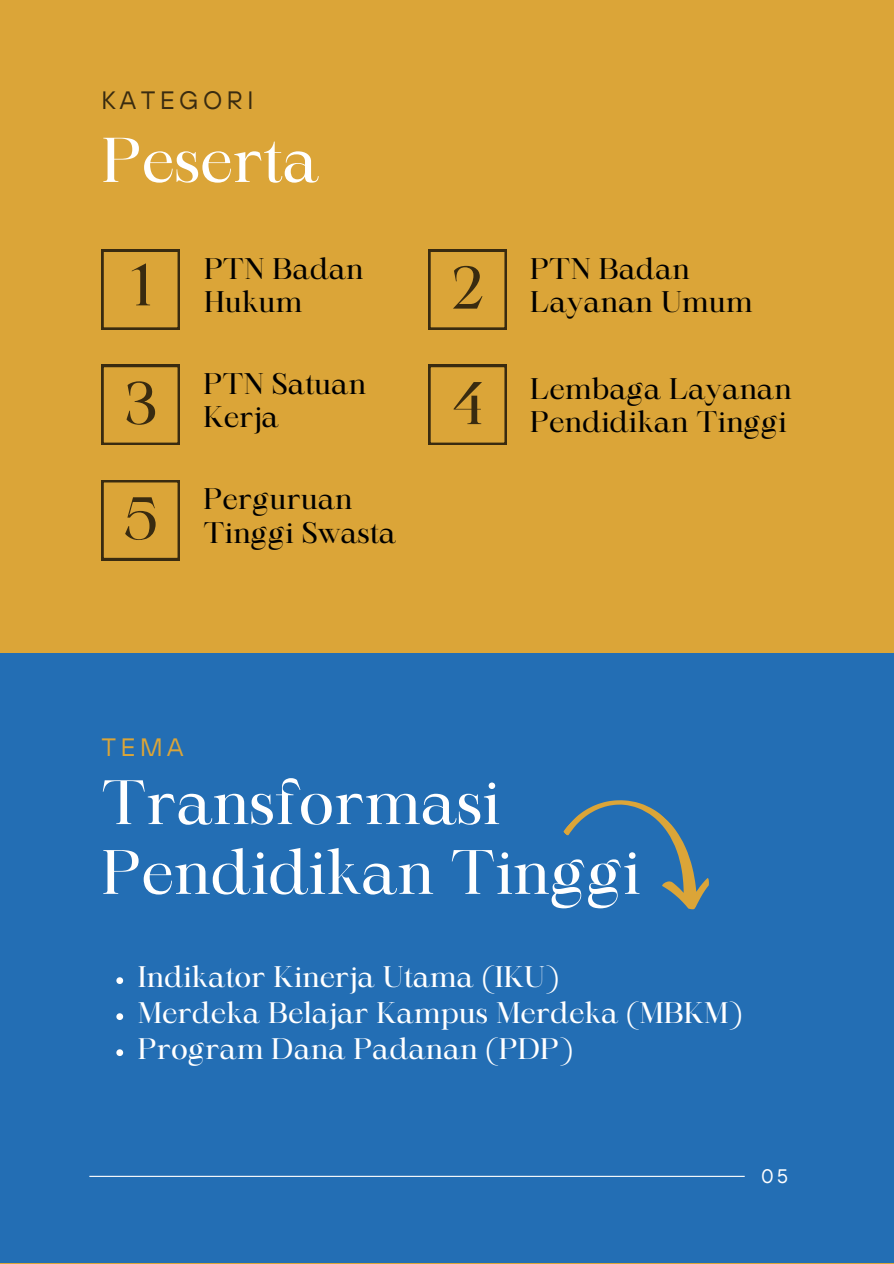
<style>
.page{position:relative;width:894px;height:1264px;background:#fff}
.page>*{position:absolute;margin:0;border:0;box-sizing:border-box;transform-origin:0 0}
.t1{font:60.6px "Maharlika";color:#fff}
.t2{font:60px/69.8px "Maharlika";color:#fff}
.t3{font:57.6px "Maharlika";color:#392b10}
.t4{font:28.5px/33.2px "Maharlika";color:#000}
.t5{font:28.5px "Maharlika";color:#fff}
.t6{font:25.05px "TT Hoves";letter-spacing:.18em;color:#392b10}
.t7{font:25.05px "TT Hoves";color:#dba538}
.t8{font:19.5px "TT Hoves";color:#fff}
</style>
<div class="page">
<div style="left:0;top:0;width:893px;height:1263px;background:#dba538"></div>
<div style="left:0;top:653px;width:893px;height:610px;background:#236eb4"></div>
<hr style="left:89px;top:1175px;width:655px;height:1px;background:#fff">
<svg style="left:101px;top:250px;width:79px;height:79px"></svg>
<svg style="left:101px;top:365px;width:79px;height:80px"></svg>
<svg style="left:428px;top:250px;width:78px;height:79px"></svg>
<svg style="left:428px;top:365px;width:78px;height:80px"></svg>
<svg style="left:101px;top:480px;width:79px;height:80px"></svg>
<svg style="left:563px;top:800px;width:146px;height:110px"></svg>
<svg style="left:116px;top:977px;width:7px;height:7px"></svg>
<svg style="left:116px;top:1013px;width:7px;height:7px"></svg>
<svg style="left:116px;top:1049px;width:7px;height:7px"></svg>
<h2 class="t6" style="left:101px;top:84px;width:153px">KATEGORI</h2>
<p class="t1" style="left:101px;top:135px;width:218px">Peserta</p>
<h1 class="t3" style="left:130px;top:261px;width:23px">1</h1>
<p class="t3" style="left:125px;top:380px;width:33px">3</p>
<h2 class="t3" style="left:123px;top:495px;width:36px">5</h2>
<h1 class="t4" style="left:204px;top:255px;width:161px">PTN Badan<br>Hukum</h1>
<p class="t4" style="left:203px;top:370px;width:164px">PTN Satuan<br>Kerja</p>
<p class="t4" style="left:203px;top:485px;width:194px">Perguruan<br>Tinggi Swasta</p>
<p class="t3" style="left:451px;top:264px;width:34px">2</p>
<p class="t3" style="left:452px;top:380px;width:33px">4</p>
<p class="t4" style="left:530px;top:255px;width:223px">PTN Badan<br>Layanan Umum</p>
<p class="t4" style="left:530px;top:375px;width:263px">Lembaga Layanan<br>Pendidikan Tinggi</p>
<p class="t7" style="left:101px;top:730px;width:83px">TEMA</p>
<h2 class="t2" style="left:101px;top:773px;width:540px">Transformasi<br>Pendidikan Tinggi</h2>
<p class="t5" style="left:138px;top:965px;width:422px">Indikator Kinerja Utama (IKU)</p>
<h2 class="t5" style="left:138px;top:1001px;width:605px">Merdeka Belajar Kampus Merdeka (MBKM)</h2>
<h2 class="t5" style="left:138px;top:1037px;width:435px">Program Dana Padanan (PDP)</h2>
<p class="t8" style="left:760px;top:1163px;width:29px">05</p>
</div>
